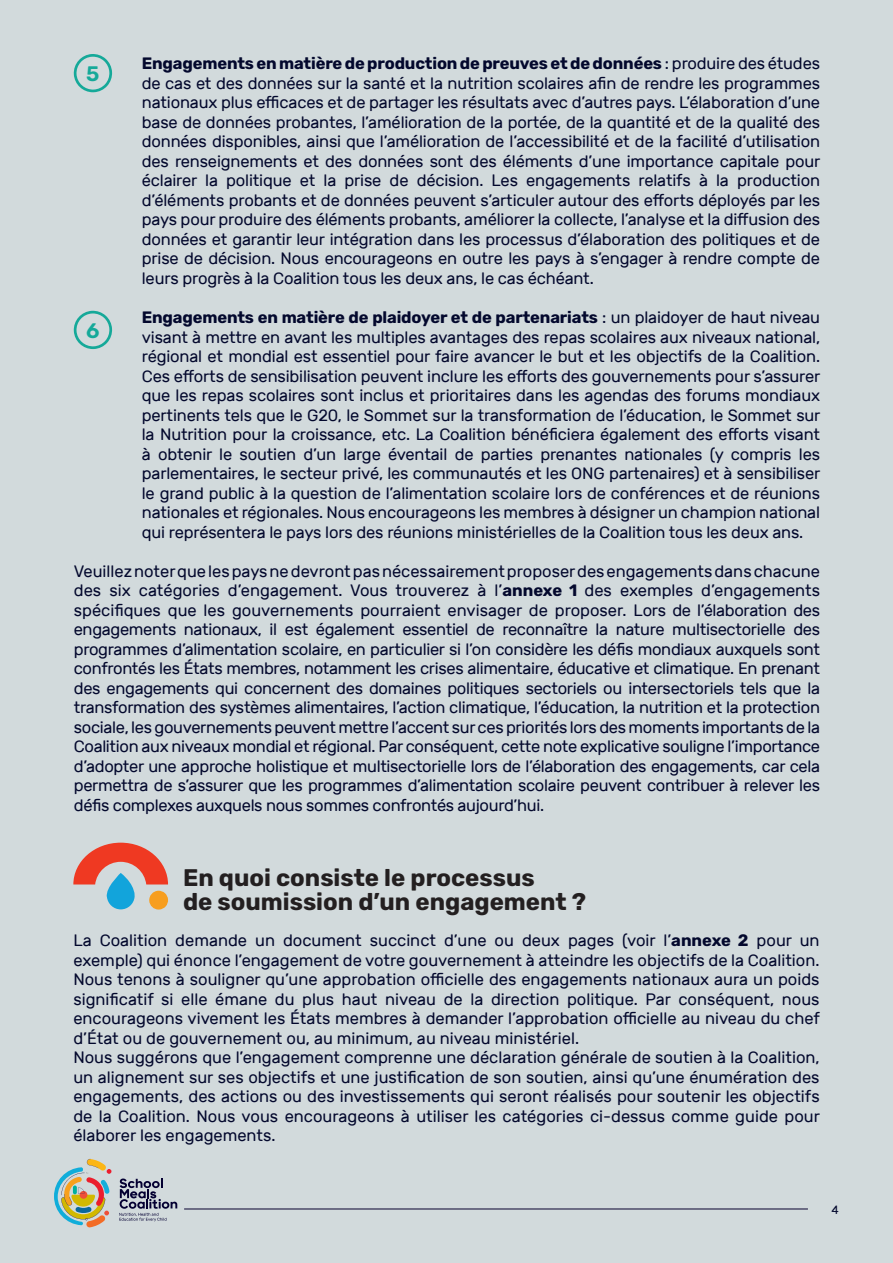
<style>
.page{position:relative;width:893px;height:1263px;background:#d2dadc}
.page>*{position:absolute;margin:0;border:0;box-sizing:border-box;transform-origin:0 0}
.t1{font:700 24px/24px "Rubik";color:#231f20}
.t2{font:600 21px "Rubik";color:#15a999}
.t3{font:16.5px/19.5px "Rubik";color:#03082d;text-align:justify}
.t4{font:12px "Rubik";color:#03082d}
.s1{font-weight:700}
</style>
<div class="page">
<svg style="left:119px;top:1178px;width:58px;height:43px"></svg>
<svg style="left:54px;top:1159px;width:57px;height:69px"></svg>
<hr style="left:184px;top:1209px;width:624px;height:1px;background:#09012f">
<svg style="left:73px;top:843px;width:95px;height:66px"></svg>
<svg style="left:73px;top:310px;width:39px;height:39px"></svg>
<svg style="left:73px;top:54px;width:39px;height:38px"></svg>
<p class="t3" style="left:142px;top:54px;width:680px"><span class="s1">Engagements en matière de production de preuves et de données</span> : produire des études de cas et des données sur la santé et la nutrition scolaires afin de rendre les programmes nationaux plus efficaces et de partager les résultats avec d’autres pays. L’élaboration d’une base de données probantes, l’amélioration de la portée, de la quantité et de la qualité des données disponibles, ainsi que l’amélioration de l’accessibilité et de la facilité d’utilisation des renseignements et des données sont des éléments d’une importance capitale pour éclairer la politique et la prise de décision. Les engagements relatifs à la production d’éléments probants et de données peuvent s’articuler autour des efforts déployés par les pays pour produire des éléments probants, améliorer la collecte, l’analyse et la diffusion des données et garantir leur intégration dans les processus d’élaboration des politiques et de prise de décision. Nous encourageons en outre les pays à s’engager à rendre compte de leurs progrès à la Coalition tous les deux ans, le cas échéant.</p>
<p class="t3" style="left:142px;top:308px;width:680px"><span class="s1">Engagements en matière de plaidoyer et de partenariats</span> : un plaidoyer de haut niveau visant à mettre en avant les multiples avantages des repas scolaires aux niveaux national, régional et mondial est essentiel pour faire avancer le but et les objectifs de la Coalition.<br>Ces efforts de sensibilisation peuvent inclure les efforts des gouvernements pour s’assurer que les repas scolaires sont inclus et prioritaires dans les agendas des forums mondiaux pertinents tels que le G20, le Sommet sur la transformation de l’éducation, le Sommet sur la Nutrition pour la croissance, etc. La Coalition bénéficiera également des efforts visant à obtenir le soutien d’un large éventail de parties prenantes nationales (y compris les parlementaires, le secteur privé, les communautés et les ONG partenaires) et à sensibiliser le grand public à la question de l’alimentation scolaire lors de conférences et de réunions nationales et régionales. Nous encourageons les membres à désigner un champion national qui représentera le pays lors des réunions ministérielles de la Coalition tous les deux ans.</p>
<p class="t3" style="left:74px;top:561px;width:748px">Veuillez noter que les pays ne devront pas nécessairement proposer des engagements dans chacune des six catégories d’engagement. Vous trouverez à l’<span class="s1">annexe 1</span> des exemples d’engagements spécifiques que les gouvernements pourraient envisager de proposer. Lors de l’élaboration des engagements nationaux, il est également essentiel de reconnaître la nature multisectorielle des programmes d’alimentation scolaire, en particulier si l’on considère les défis mondiaux auxquels sont confrontés les États membres, notamment les crises alimentaire, éducative et climatique. En prenant des engagements qui concernent des domaines politiques sectoriels ou intersectoriels tels que la transformation des systèmes alimentaires, l’action climatique, l’éducation, la nutrition et la protection sociale, les gouvernements peuvent mettre l’accent sur ces priorités lors des moments importants de la Coalition aux niveaux mondial et régional. Par conséquent, cette note explicative souligne l’importance d’adopter une approche holistique et multisectorielle lors de l’élaboration des engagements, car cela permettra de s’assurer que les programmes d’alimentation scolaire peuvent contribuer à relever les défis complexes auxquels nous sommes confrontés aujourd’hui.</p>
<p class="t2" style="left:86px;top:62px;width:15px">5</p>
<p class="t2" style="left:86px;top:318px;width:15px">6</p>
<h1 class="t1" style="left:183px;top:866px;width:405px">En quoi consiste le processus<br>de soumission d’un engagement ?</h1>
<p class="t3" style="left:73px;top:931px;width:748px;text-align:left">La Coalition demande un document succinct d’une ou deux pages (voir l’<span class="s1">annexe 2</span> pour un exemple) qui énonce l’engagement de votre gouvernement à atteindre les objectifs de la Coalition.<br>Nous tenons à souligner qu’une approbation officielle des engagements nationaux aura un poids significatif si elle émane du plus haut niveau de la direction politique. Par conséquent, nous encourageons vivement les États membres à demander l’approbation officielle au niveau du chef d’État ou de gouvernement ou, au minimum, au niveau ministériel.<br>Nous suggérons que l’engagement comprenne une déclaration générale de soutien à la Coalition, un alignement sur ses objectifs et une justification de son soutien, ainsi qu’une énumération des engagements, des actions ou des investissements qui seront réalisés pour soutenir les objectifs de la Coalition. Nous vous encourageons à utiliser les catégories ci-dessus comme guide pour élaborer les engagements.</p>
<p class="t4" style="left:831px;top:1203px;width:9px">4</p>
</div>
